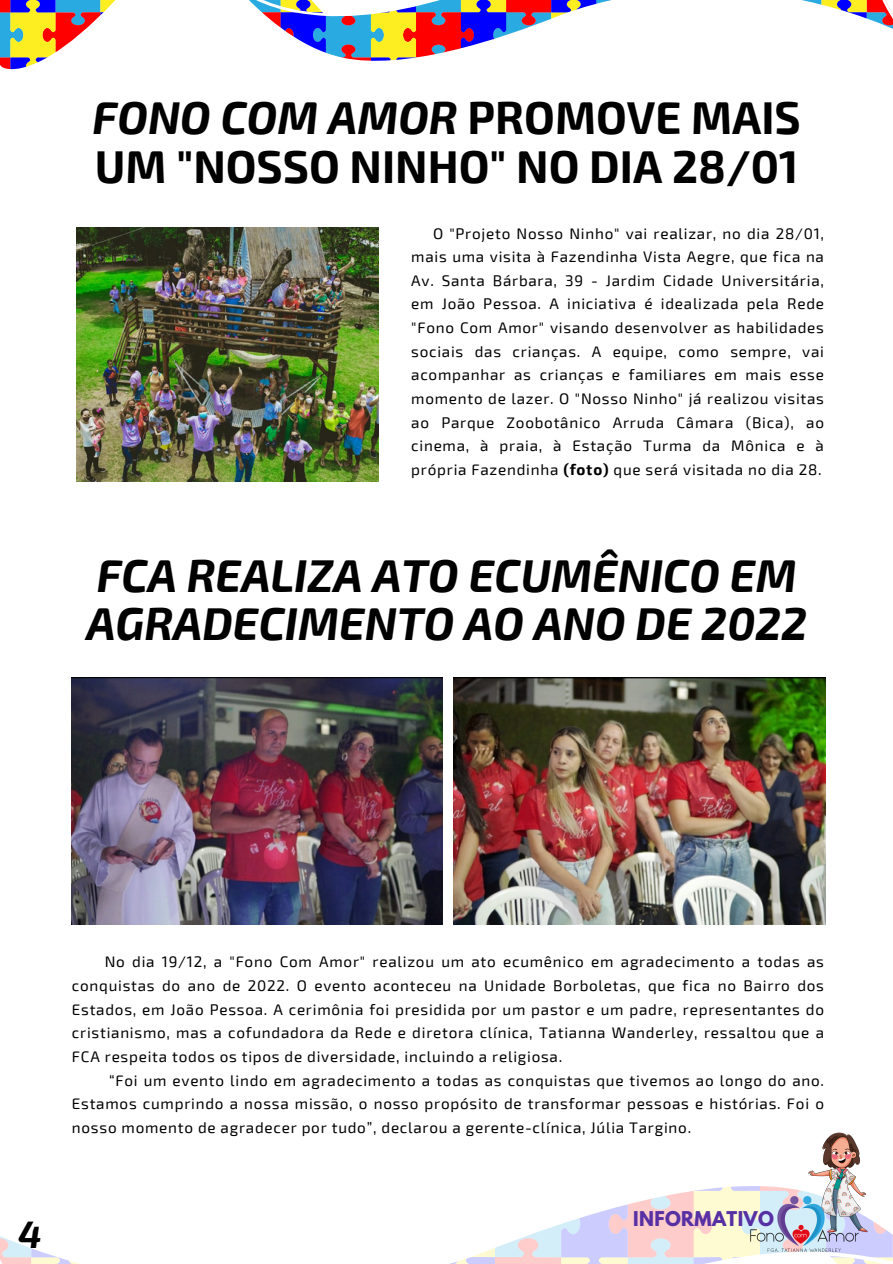
<style>
.page{position:relative;width:893px;height:1264px;background:#fff}
.page>*{position:absolute;margin:0;border:0;box-sizing:border-box;transform-origin:0 0}
.t1{font:italic 700 45px/48.3px "Exo 2";color:#000}
.t2{font:700 45px "Exo 2";color:#000}
.t3{font:italic 700 37.5px "Exo 2";color:#000}
.t4{font:700 18px "League Spartan";letter-spacing:.02em;color:#5730a4}
.t5{font:15.3px/23.7px "Exo 2";letter-spacing:.05em;color:#000;text-align:justify}
.s1{font-style:normal}
.s2{font-weight:700}
</style>
<div class="page">
<img style="left:72px;top:677px;width:370px;height:247px">
<img style="left:453px;top:677px;width:372px;height:247px">
<svg style="left:0;top:0;width:892px;height:70px"></svg>
<svg style="left:0;top:1186px;width:892px;height:77px"></svg>
<img style="left:808px;top:1132px;width:84px;height:102px">
<img style="left:745px;top:1182px;width:118px;height:81px">
<img style="left:77px;top:228px;width:301px;height:253px">
<p class="t1" style="left:93px;top:91px;width:709px">FONO COM AMOR <span class="s1">PROMOVE MAIS</span></p>
<p class="t2" style="left:95px;top:137px;width:704px">UM "NOSSO NINHO" NO DIA 28/01</p>
<p class="t5" style="left:411px;top:220px;width:414px;text-indent:22px">O "Projeto Nosso Ninho" vai realizar, no dia 28/01, mais uma visita à Fazendinha Vista Aegre, que fica na Av. Santa Bárbara, 39 - Jardim Cidade Universitária, em João Pessoa. A iniciativa é idealizada pela Rede "Fono Com Amor" visando desenvolver as habilidades sociais das crianças. A equipe, como sempre, vai acompanhar as crianças e familiares em mais esse momento de lazer. O "Nosso Ninho" já realizou visitas ao Parque Zoobotânico Arruda Câmara (Bica), ao cinema, à praia, à Estação Turma da Mônica e à própria Fazendinha <span class="s2">(foto)</span> que será visitada no dia 28.</p>
<p class="t1" style="left:86px;top:549px;width:722px">FCA REALIZA ATO ECUMÊNICO EM<br>AGRADECIMENTO AO ANO DE 2022</p>
<p class="t3" style="left:18px;top:1209px;width:25px">4</p>
<p class="t5" style="left:72px;top:949px;width:753px;text-indent:33px">No dia 19/12, a "Fono Com Amor" realizou um ato ecumênico em agradecimento a todas as conquistas do ano de 2022. O evento aconteceu na Unidade Borboletas, que fica no Bairro dos Estados, em João Pessoa. A cerimônia foi presidida por um pastor e um padre, representantes do cristianismo, mas a cofundadora da Rede e diretora clínica, Tatianna Wanderley, ressaltou que a FCA respeita todos os tipos de diversidade, incluindo a religiosa.</p>
<p class="t5" style="left:72px;top:1067px;width:753px;text-indent:37px">“Foi um evento lindo em agradecimento a todas as conquistas que tivemos ao longo do ano.<br>Estamos cumprindo a nossa missão, o nosso propósito de transformar pessoas e histórias. Foi o nosso momento de agradecer por tudo”, declarou a gerente-clínica, Júlia Targino.</p>
<p class="t4" style="left:633px;top:1209px;width:142px">INFORMATIVO</p>
</div>
